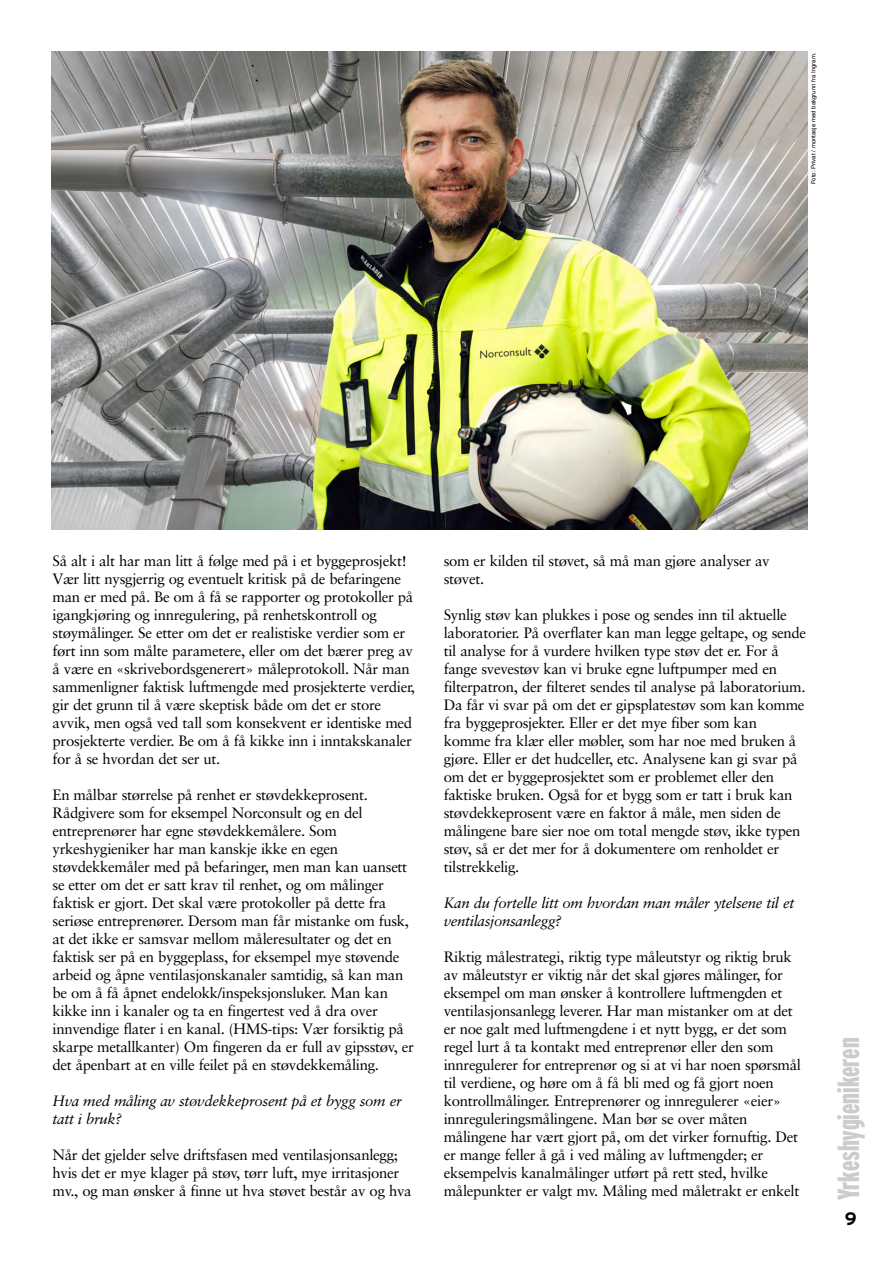
<style>
.page{position:relative;width:893px;height:1263px;background:#fff}
.page>*{position:absolute;margin:0;border:0;box-sizing:border-box;transform-origin:0 0}
.t1{font:900 extra-condensed 30.3px "Interstate";color:#ccc}
.t2{font:700 18px "Interstate";color:#000}
.t3{font:15px/18px "Sabon";letter-spacing:-.02em;color:#000}
.t4{font:italic 15px/18px "Sabon";letter-spacing:-.02em;color:#000}
.t5{font:6px "Helvetica";color:#000}
</style>
<div class="page">
<img style="left:51px;top:51px;width:757px;height:478px">
<p class="t5" style="left:811px;top:184px;width:133px;rotate:-90deg">Foto: Privat / montasje med bakgrunn fra Ingram.</p>
<p class="t3" style="left:53px;top:553px;width:364px">Så alt i alt har man litt å følge med på i et byggeprosjekt!<br>Vær litt nysgjerrig og eventuelt kritisk på de befaringene man er med på. Be om å få se rapporter og protokoller på igangkjøring og innregulering, på renhetskontroll og støymålinger. Se etter om det er realistiske verdier som er ført inn som målte parametere, eller om det bærer preg av å være en «skrivebordsgenerert» måleprotokoll. Når man sammenligner faktisk luftmengde med prosjekterte verdier, gir det grunn til å være skeptisk både om det er store avvik, men også ved tall som konsekvent er identiske med prosjekterte verdier. Be om å få kikke inn i inntakskanaler for å se hvordan det ser ut.</p>
<p class="t3" style="left:53px;top:787px;width:363px">En målbar størrelse på renhet er støvdekkeprosent.<br>Rådgivere som for eksempel Norconsult og en del entreprenører har egne støvdekkemålere. Som yrkeshygieniker har man kanskje ikke en egen støvdekkemåler med på befaringer, men man kan uansett se etter om det er satt krav til renhet, og om målinger faktisk er gjort. Det skal være protokoller på dette fra seriøse entreprenører. Dersom man får mistanke om fusk, at det ikke er samsvar mellom måleresultater og det en faktisk ser på en byggeplass, for eksempel mye støvende arbeid og åpne ventilasjonskanaler samtidig, så kan man be om å få åpnet endelokk/inspeksjonsluker. Man kan kikke inn i kanaler og ta en fingertest ved å dra over innvendige flater i en kanal. (HMS-tips: Vær forsiktig på skarpe metallkanter) Om fingeren da er full av gipsstøv, er det åpenbart at en ville feilet på en støvdekkemåling.</p>
<p class="t4" style="left:53px;top:1093px;width:351px">Hva med måling av støvdekkeprosent på et bygg som er tatt i bruk?</p>
<p class="t3" style="left:53px;top:1147px;width:361px">Når det gjelder selve driftsfasen med ventilasjonsanlegg; hvis det er mye klager på støv, tørr luft, mye irritasjoner mv., og man ønsker å finne ut hva støvet består av og hva</p>
<p class="t3" style="left:444px;top:553px;width:328px">som er kilden til støvet, så må man gjøre analyser av støvet.</p>
<p class="t3" style="left:444px;top:607px;width:364px">Synlig støv kan plukkes i pose og sendes inn til aktuelle laboratorier. På overflater kan man legge geltape, og sende til analyse for å vurdere hvilken type støv det er. For å fange svevestøv kan vi bruke egne luftpumper med en filterpatron, der filteret sendes til analyse på laboratorium.<br>Da får vi svar på om det er gipsplatestøv som kan komme fra byggeprosjekter. Eller er det mye fiber som kan komme fra klær eller møbler, som har noe med bruken å gjøre. Eller er det hudceller, etc. Analysene kan gi svar på om det er byggeprosjektet som er problemet eller den faktiske bruken. Også for et bygg som er tatt i bruk kan støvdekkeprosent være en faktor å måle, men siden de målingene bare sier noe om total mengde støv, ikke typen støv, så er det mer for å dokumentere om renholdet er tilstrekkelig.</p>
<p class="t4" style="left:444px;top:895px;width:352px">Kan du fortelle litt om hvordan man måler ytelsene til et ventilasjonsanlegg?</p>
<p class="t3" style="left:444px;top:949px;width:359px">Riktig målestrategi, riktig type måleutstyr og riktig bruk av måleutstyr er viktig når det skal gjøres målinger, for eksempel om man ønsker å kontrollere luftmengden et ventilasjonsanlegg leverer. Har man mistanker om at det er noe galt med luftmengdene i et nytt bygg, er det som regel lurt å ta kontakt med entreprenør eller den som innregulerer for entreprenør og si at vi har noen spørsmål til verdiene, og høre om å få bli med og få gjort noen kontrollmålinger. Entreprenører og innregulerer «eier» innreguleringsmålingene. Man bør se over måten målingene har vært gjort på, om det virker fornuftig. Det er mange feller å gå i ved måling av luftmengder; er eksempelvis kanalmålinger utført på rett sted, hvilke målepunkter er valgt mv. Måling med måletrakt er enkelt</p>
<p class="t1" style="left:837px;top:1200px;width:164px;rotate:-90deg">Yrkeshygienikeren</p>
<p class="t2" style="left:845px;top:1212px;width:13px">9</p>
</div>
